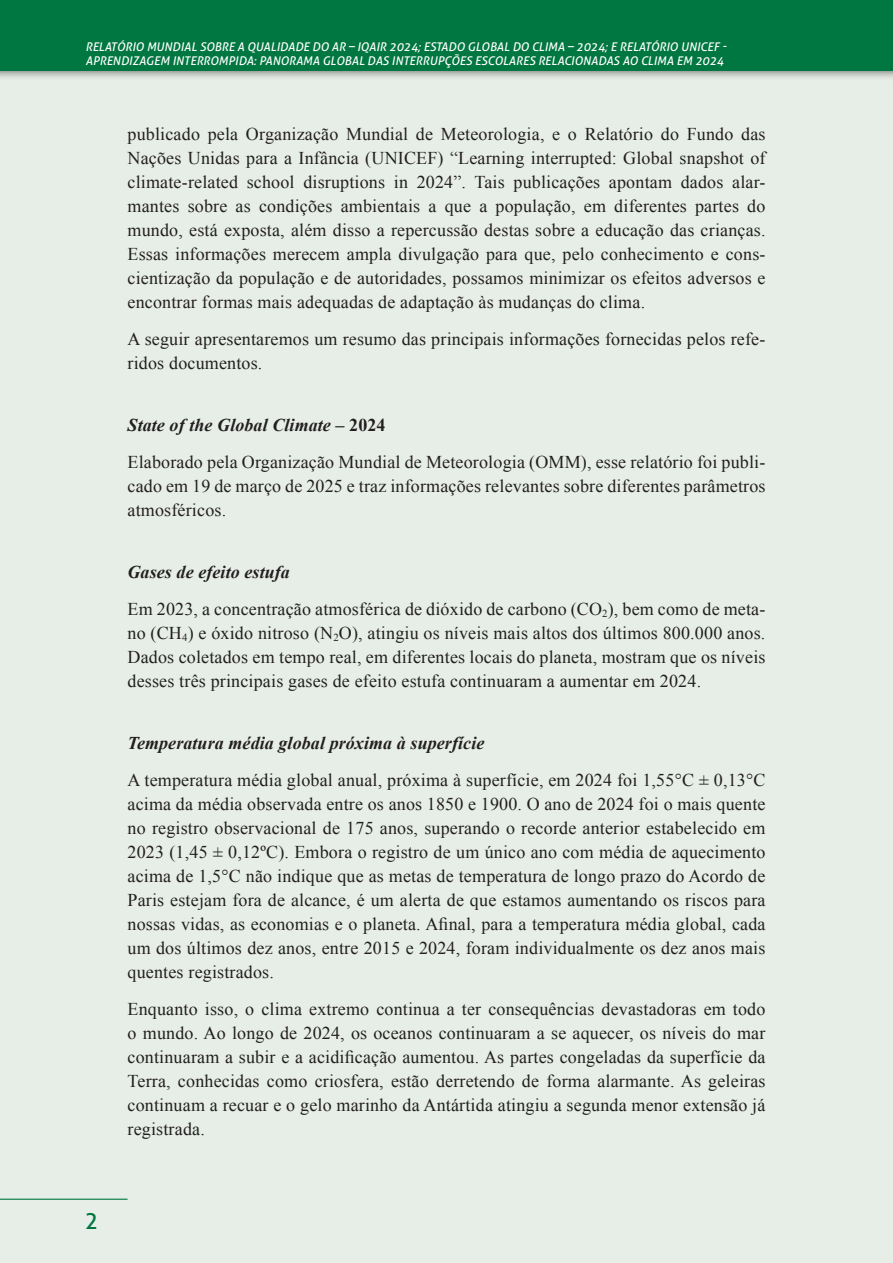
<style>
.page{position:relative;width:893px;height:1263px;background:#e6eee7}
.page>*{position:absolute;margin:0;border:0;box-sizing:border-box;transform-origin:0 0}
.t1{font:22.5px "Aller";color:#007740}
.t2{font:18px/24px "Times New Roman";letter-spacing:.01em;color:#231f20;text-align:justify}
.t3{font:italic 700 18px "Times New Roman";letter-spacing:.005em;color:#231f20}
.t4{font:italic 12px/14.4px "Aller";color:#fff}
.s1{font-weight:700;font-style:italic}
.s2{font-weight:700}
</style>
<div class="page">
<div style="left:0;top:0;width:893px;height:80px;background:#231f20;opacity:.7"></div>
<div style="left:0;top:0;width:893px;height:71px;background:#007740"></div>
<hr style="left:0;top:1198px;width:128px;height:2px;background:#007740">
<p class="t4" style="left:85px;top:39px;width:642px">RELATÓRIO MUNDIAL SOBRE A QUALIDADE DO AR – IQAIR 2024; ESTADO GLOBAL DO CLIMA – 2024; E RELATÓRIO UNICEF -<br>APRENDIZAGEM INTERROMPIDA: PANORAMA GLOBAL DAS INTERRUPÇÕES ESCOLARES RELACIONADAS AO CLIMA EM 2024</p>
<p class="t2" style="left:128px;top:122px;width:639px">publicado pela Organização Mundial de Meteorologia, e o Relatório do Fundo das Nações Unidas para a Infância (UNICEF) “Learning interrupted: Global snapshot of climate-related school disruptions in 2024”. Tais publicações apontam dados alar&shy;mantes sobre as condições ambientais a que a população, em diferentes partes do mundo, está exposta, além disso a repercussão destas sobre a educação das crianças.<br>Essas informações merecem ampla divulgação para que, pelo conhecimento e cons&shy;cientização da população e de autoridades, possamos minimizar os efeitos adversos e encontrar formas mais adequadas de adaptação às mudanças do clima.</p>
<p class="t2" style="left:128px;top:326px;width:639px">A seguir apresentaremos um resumo das principais informações fornecidas pelos refe&shy;ridos documentos.</p>
<p class="t2" style="left:128px;top:406px;width:639px;line-height:36.8px"><span class="s1">State of the Global Climate –</span> <span class="s2">2024<br></span>Elaborado pela Organização Mundial de Meteorologia (OMM), esse relatório foi publi-</p>
<p class="t2" style="left:128px;top:473px;width:639px">cado em 19 de março de 2025 e traz informações relevantes sobre diferentes parâmetros atmosféricos.</p>
<p class="t2" style="left:128px;top:553px;width:639px;line-height:36.8px"><span class="s1">Gases de efeito estufa<br></span>Em 2023, a concentração atmosférica de dióxido de carbono (CO<sub>2</sub>), bem como de meta-</p>
<p class="t2" style="left:128px;top:621px;width:639px">no (CH<sub>4</sub>) e óxido nitroso (N<sub>2</sub>O), atingiu os níveis mais altos dos últimos 800.000 anos.<br>Dados coletados em tempo real, em diferentes locais do planeta, mostram que os níveis desses três principais gases de efeito estufa continuaram a aumentar em 2024.</p>
<p class="t1" style="left:85px;top:1206px;width:15px">2</p>
<p class="t3" style="left:128px;top:731px;width:358px">Temperatura média global próxima à superfície</p>
<p class="t2" style="left:128px;top:768px;width:639px">A temperatura média global anual, próxima à superfície, em 2024 foi 1,55°C ± 0,13°C acima da média observada entre os anos 1850 e 1900. O ano de 2024 foi o mais quente no registro observacional de 175 anos, superando o recorde anterior estabelecido em 2023 (1,45 ± 0,12ºC). Embora o registro de um único ano com média de aquecimento acima de 1,5°C não indique que as metas de temperatura de longo prazo do Acordo de Paris estejam fora de alcance, é um alerta de que estamos aumentando os riscos para nossas vidas, as economias e o planeta. Afinal, para a temperatura média global, cada um dos últimos dez anos, entre 2015 e 2024, foram individualmente os dez anos mais quentes registrados.</p>
<p class="t2" style="left:128px;top:996px;width:639px">Enquanto isso, o clima extremo continua a ter consequências devastadoras em todo o mundo. Ao longo de 2024, os oceanos continuaram a se aquecer, os níveis do mar continuaram a subir e a acidificação aumentou. As partes congeladas da superfície da Terra, conhecidas como criosfera, estão derretendo de forma alarmante. As geleiras continuam a recuar e o gelo marinho da Antártida atingiu a segunda menor extensão já registrada.</p>
</div>
